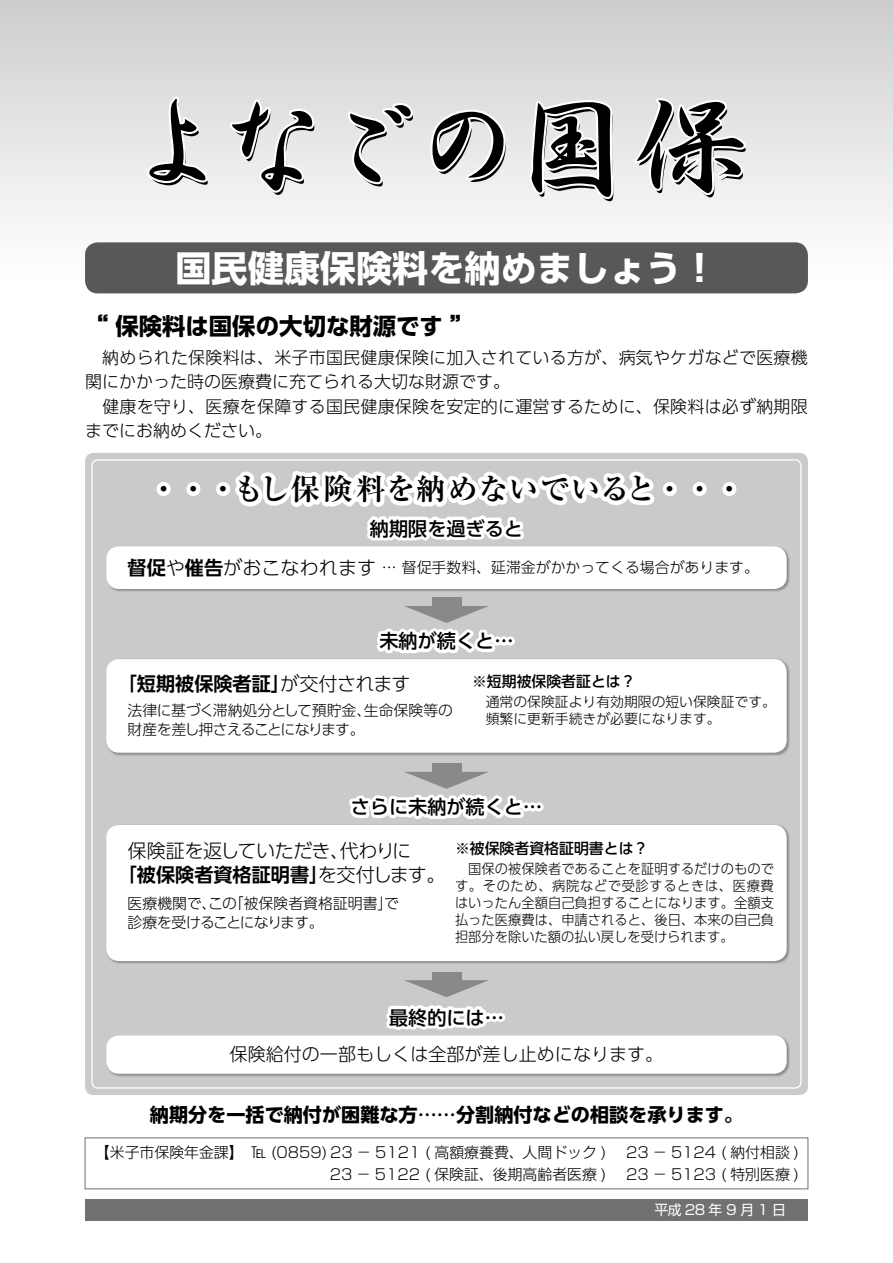
<style>
.page{position:relative;width:893px;height:1263px;background:#fff}
.page>*{position:absolute;margin:0;border:0;box-sizing:border-box;transform-origin:0 0}
.t1{font:700 36.15px "UD Shin Go Pro";color:#fff}
.t2{font:700 29.7px "Ryumin Pr 5";letter-spacing:.015em;color:#000}
.t3{font:700 23.4px "UD Shin Go Pro";color:#000}
.t4{font:500 19.2px "UD Shin Go Pro";color:#000}
.t5{font:700 19.2px "UD Shin Go Pro";color:#000}
.t6{font:300 19.2px/24.5px "UD Shin Go Pro";letter-spacing:-.025em;color:#000}
.t7{font:700 19.2px "UD Shin Go Pro De";color:#000}
.t8{font:300 19.2px "UD Shin Go Pro";color:#000}
.t9{font:300 18px "UD Shin Go Pro";color:#000}
.t10{font:300 16.95px/24.5px "UD Shin Go Pro";letter-spacing:.01em;color:#000}
.t11{font:300 14.85px/21.3px "Shin Go Pr 6";color:#000;text-align:right}
.t12{font:300 14.85px "UD Shin Go Pro";color:#000}
.t13{font:300 14.85px/19.2px "UD Shin Go Pro";letter-spacing:-.05em;color:#000}
.t14{font:500 14.85px "UD Shin Go Pro";color:#000}
.t15{font:300 14.85px/19.2px "UD Shin Go Pro";letter-spacing:-.055em;color:#000}
.t16{font:300 13.8px/17px "UD Shin Go Pro";color:#000;text-align:justify;scale:.96 1}
.t17{font:300 13.8px/17px "UD Shin Go Pro";color:#000}
.t18{font:13.8px "Shin Go Pr 6";letter-spacing:.15em;color:#fff}
.s1{font-family:"UD Shin Go Pro De";font-weight:700}
.s2{font-weight:500}
</style>
<div class="page">
<div style="left:0;top:0;width:893px;height:285px;background:linear-gradient(to bottom,#cdcdce,#fff)"></div>
<div style="left:85px;top:1199px;width:723px;height:21px;background:#727171"></div>
<svg style="left:147px;top:96px;width:63px;height:89px;background:#afafb0"></svg>
<div style="left:85px;top:1137px;width:723px;height:52px;border:1px solid #727171"></div>
<div style="left:85px;top:242px;width:723px;height:51px;background:#595757;border-radius:13px"></div>
<div style="left:85px;top:453px;width:723px;height:642px;background:#c9caca;border-radius:9px"></div>
<div style="left:157px;top:482px;width:14px;height:14px;border:9px solid #fff;border-radius:50%"></div>
<div style="left:186px;top:482px;width:14px;height:14px;border:9px solid #fff;border-radius:50%"></div>
<div style="left:216px;top:482px;width:14px;height:14px;border:9px solid #fff;border-radius:50%"></div>
<div style="left:106px;top:546px;width:684px;height:46px;background:#000;opacity:.3"></div>
<div style="left:106px;top:546px;width:681px;height:43px;background:#fff;border-radius:13px"></div>
<svg style="left:228px;top:54px;width:518px;height:493px"></svg>
<div style="left:106px;top:659px;width:684px;height:97px;background:#000;opacity:.3"></div>
<div style="left:106px;top:659px;width:681px;height:94px;background:#fff;border-radius:13px"></div>
<div style="left:493px;top:636px;width:9px;height:10px;border:6px solid #fff;border-radius:50%"></div>
<div style="left:499px;top:636px;width:10px;height:10px;border:6px solid #fff;border-radius:50%"></div>
<div style="left:506px;top:636px;width:9px;height:10px;border:6px solid #fff;border-radius:50%"></div>
<div style="left:106px;top:824px;width:684px;height:140px;background:#000;opacity:.3"></div>
<div style="left:106px;top:825px;width:681px;height:136px;background:#fff;border-radius:13px"></div>
<div style="left:522px;top:802px;width:9px;height:9px;border:6px solid #fff;border-radius:50%"></div>
<div style="left:528px;top:802px;width:9px;height:9px;border:6px solid #fff;border-radius:50%"></div>
<div style="left:534px;top:802px;width:10px;height:9px;border:6px solid #fff;border-radius:50%"></div>
<div style="left:106px;top:1035px;width:684px;height:42px;background:#000;opacity:.3"></div>
<div style="left:106px;top:1035px;width:681px;height:39px;background:#fff;border-radius:13px"></div>
<div style="left:490px;top:1013px;width:9px;height:9px;border:6px solid #fff;border-radius:50%"></div>
<div style="left:496px;top:1013px;width:9px;height:9px;border:6px solid #fff;border-radius:50%"></div>
<svg style="left:371px;top:597px;width:127px;height:63px"></svg>
<div style="left:432px;top:597px;width:29px;height:13px;background:#898989"></div>
<svg style="left:346px;top:763px;width:181px;height:62px"></svg>
<div style="left:432px;top:763px;width:29px;height:13px;background:#898989"></div>
<svg style="left:386px;top:980px;width:106px;height:50px"></svg>
<div style="left:432px;top:972px;width:29px;height:12px;background:#898989"></div>
<h1 class="t1" style="left:175px;top:238px;width:544px">国民健康保険料を納めましょう!</h1>
<h3 class="t3" style="left:85px;top:307px;width:390px">“ 保険料は国保の大切な財源です “</h3>
<p class="t10" style="left:85px;top:344px;width:724px">　納められた保険料は、米子市国民健康保険に加入されている方が、病気やケガなどで医療機関にかかった時の医療費に充てられる大切な財源です。<br>　健康を守り、医療を保障する国民健康保険を安定的に運営するために、保険料は必ず納期限までにお納めください。</p>
<h2 class="t2" style="left:149px;top:466px;width:597px">・・・もし保険料を納めないでいると・・・</h2>
<p class="t4" style="left:370px;top:513px;width:155px">納期限を過ぎると</p>
<p class="t8" style="left:128px;top:552px;width:250px"><span class="s1">督促</span>や<span class="s1">催告</span>がおこなわれます</p>
<p class="t12" style="left:382px;top:556px;width:379px">… 督促手数料、延滞金がかかってくる場合があります。</p>
<p class="t4" style="left:379px;top:625px;width:135px">未納が続くと...</p>
<p class="t6" style="left:280px;top:671px;width:132px">が交付されます</p>
<p class="t7" style="left:118px;top:668px;width:174px">「短期被保険者証」</p>
<p class="t13" style="left:128px;top:700px;width:245px">法律に基づく滞納処分として預貯金、財産を差し押さえることになります。</p>
<p class="t12" style="left:364px;top:698px;width:91px">生命保険等の</p>
<p class="t14" style="left:472px;top:669px;width:165px">※短期被保険者証とは?</p>
<p class="t17" style="left:472px;top:693px;width:306px">　通常の保険証より有効期限の短い保険証です。　頻繁に更新手続きが必要になります。</p>
<p class="t4" style="left:351px;top:791px;width:193px">さらに未納が続くと...</p>
<p class="t6" style="left:318px;top:837px;width:129px;text-indent:-190px">保険証を返していただき、<br>を交付します。</p>
<p class="t6" style="left:340px;top:837px;width:73px">代わりに</p>
<p class="t7" style="left:118px;top:859px;width:212px">「被保険者資格証明書」</p>
<p class="t12" style="left:229px;top:892px;width:172px">「被保険者資格証明書で」</p>
<p class="t12" style="left:128px;top:892px;width:111px">医療機関でこの</p>
<p class="t15" style="left:128px;top:893px;width:198px;text-indent:74px">、<br>診療を受けることになります。</p>
<p class="t14" style="left:455px;top:836px;width:195px">※被保険者資格証明書とは?</p>
<p class="t16" style="left:455px;top:860px;width:334px">　国保の被保険者であることを証明するだけのものです。そのため、病院などで受診するときは、医療費はいったん全額自己負担することになります。全額支払った医療費は、申請されると、後日、本来の自己負担部分を除いた額の払い戻しを受けられます。</p>
<p class="t4" style="left:389px;top:1002px;width:116px">最終的には...</p>
<p class="t9" style="left:230px;top:1039px;width:435px">保険給付の一部もしくは全部が差し止めになります。</p>
<p class="t5" style="left:150px;top:1099px;width:595px">納期分を一括で納付が困難な方<span class="s2">……</span>分割納付などの相談を承ります。</p>
<p class="t11" style="left:95px;top:1141px;width:706px">【米子市保険年金課】 ℡ (0859) 23 － 5121 ( 高額療養費、人間ドック ) 　23 － 5124 ( 納付相談 (<br>23 － 5122 ( 保険証、後期高齢者医療 ) 　23 － 5123 ( 特別医療 (</p>
<p class="t18" style="left:654px;top:1198px;width:133px">平成28年９月１日</p>
</div>
